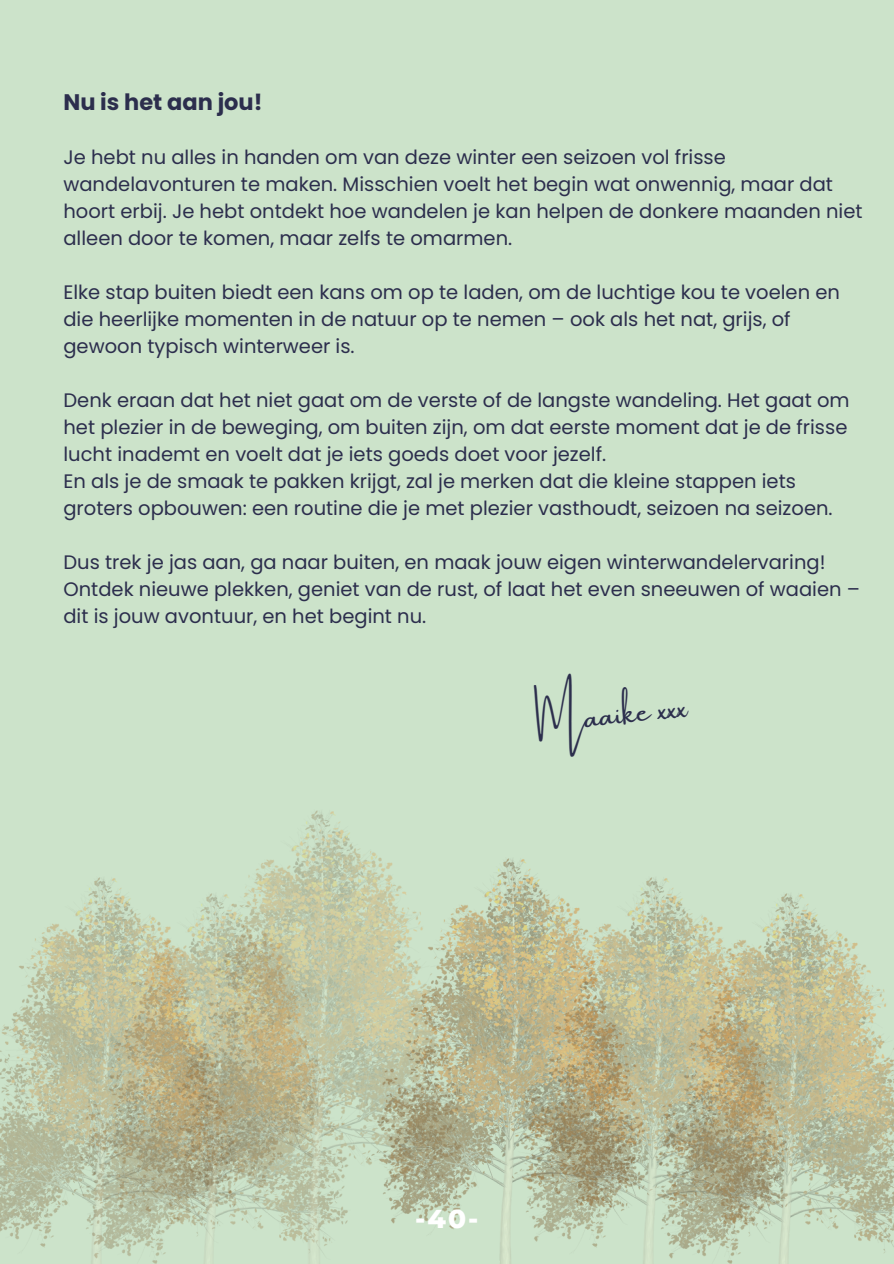
<style>
.page{position:relative;width:894px;height:1264px;background:#fff}
.page>*{position:absolute;margin:0;border:0;box-sizing:border-box;transform-origin:0 0}
.t1{font:30px "Amsterdam One";color:#2c2e4d}
.t2{font:800 26.4px "Montserrat";color:#fff}
.t3{font:700 22.5px "Poppins";color:#2c2e4d}
.t4{font:19.5px/27px "Poppins";color:#2c2e4d}
</style>
<div class="page">
<div style="left:0;top:0;width:893px;height:1263px;background:#cce3ca"></div>
<img style="left:465px;top:858px;width:66px;height:405px">
<img style="left:0;top:877px;width:122px;height:370px">
<img style="left:790px;top:894px;width:103px;height:359px">
<img style="left:512px;top:876px;width:278px;height:387px">
<img style="left:72px;top:892px;width:98px;height:371px">
<img style="left:170px;top:810px;width:295px;height:444px">
<h3 class="t3" style="left:63px;top:86px;width:201px">Nu is het aan jou!</h3>
<p class="t4" style="left:63px;top:143px;width:800px">Je hebt nu alles in handen om van deze winter een seizoen vol frisse wandelavonturen te maken. Misschien voelt het begin wat onwennig, maar dat hoort erbij. Je hebt ontdekt hoe wandelen je kan helpen de donkere maanden niet alleen door te komen, maar zelfs te omarmen.</p>
<p class="t4" style="left:63px;top:278px;width:777px">Elke stap buiten biedt een kans om op te laden, om de luchtige kou te voelen en die heerlijke momenten in de natuur op te nemen – ook als het nat, grijs, of gewoon typisch winterweer is.</p>
<p class="t4" style="left:63px;top:386px;width:787px;text-align:justify">Denk eraan dat het niet gaat om de verste of de langste wandeling. Het gaat om het plezier in de beweging, om buiten zijn, om dat eerste moment dat je de frisse lucht inademt en voelt dat je iets goeds doet voor jezelf.</p>
<p class="t4" style="left:63px;top:467px;width:770px">En als je de smaak te pakken krijgt, zal je merken dat die kleine stappen iets groters opbouwen: een routine die je met plezier vasthoudt, seizoen na seizoen.</p>
<p class="t4" style="left:63px;top:548px;width:798px">Dus trek je jas aan, ga naar buiten, en maak jouw eigen winterwandelervaring!<br>Ontdek nieuwe plekken, geniet van de rust, of laat het even sneeuwen of waaien – dit is jouw avontuur, en het begint nu.</p>
<p class="t1" style="left:535px;top:706px;width:152px;rotate:-6deg">Maaike xxx</p>
<h1 class="t2" style="left:415px;top:1201px;width:65px">-40-</h1>
</div>
